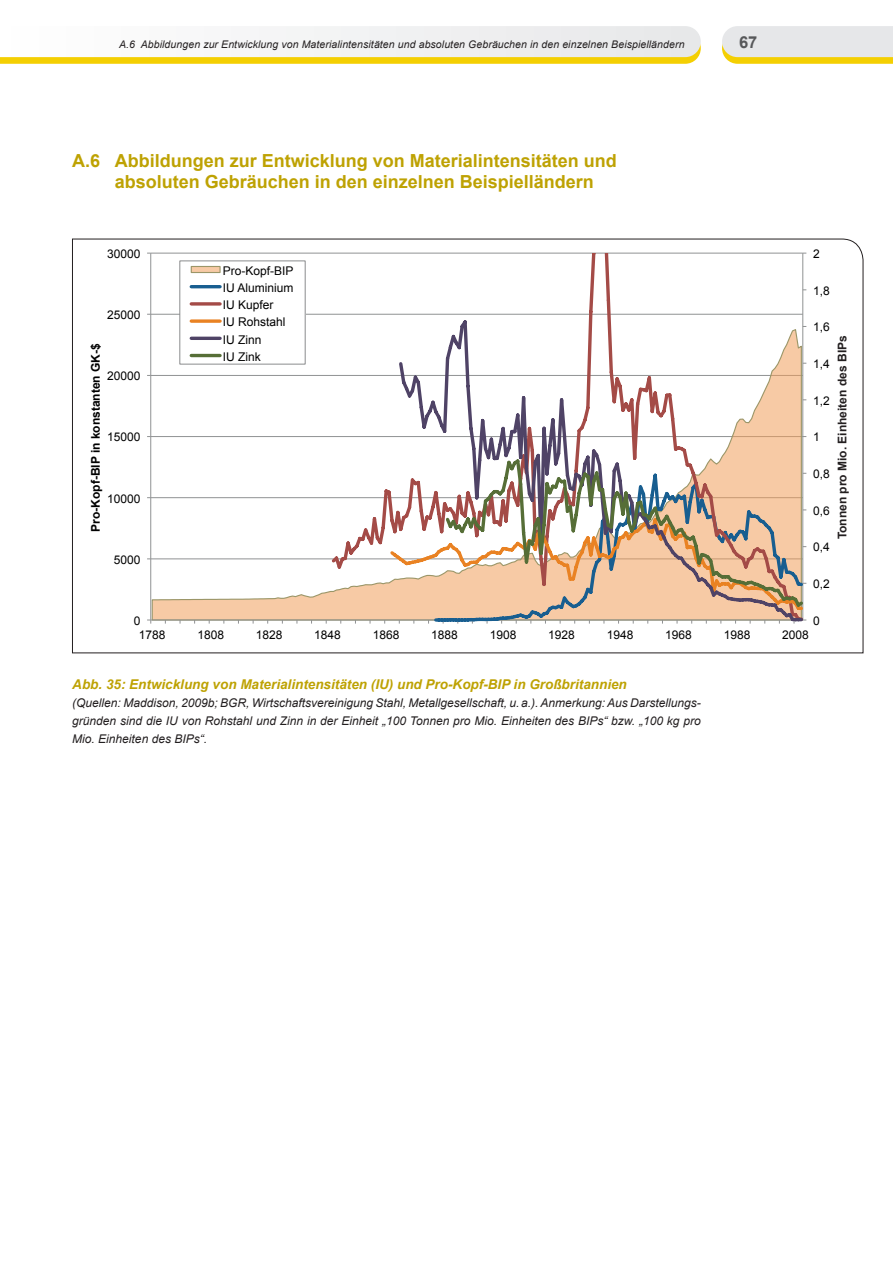
<style>
.page{position:relative;width:893px;height:1263px;background:#fff}
.page>*{position:absolute;margin:0;border:0;box-sizing:border-box;transform-origin:0 0}
.t1{font:700 18px/21.6px "Arial";color:#bea203}
.t2{font:700 16.5px "Arial";color:#57585a}
.t3{font:italic 700 13.5px "Arial";color:#bea203}
.t4{font:italic 12px/18px "Arial";color:#231f20;text-align:justify}
.t5{font:12px/17.2px "Arial";color:#000}
.t6{font:700 12px "Arial";color:#231f20}
.t7{font:700 12px "Arial";color:#000}
.t8{font:italic 10.5px "Arial";letter-spacing:.01em;color:#231f20}
</style>
<div class="page">
<svg style="left:0;top:26px;width:701px;height:38px"></svg>
<svg style="left:722px;top:26px;width:171px;height:38px"></svg>
<hr style="left:0;top:26px;width:1px;height:31px;background:#fff">
<svg style="left:72px;top:239px;width:791px;height:414px"></svg>
<p class="t8" style="left:119px;top:38px;width:567px">A.6 Abbildungen zur Entwicklung von Materialintensitäten und absoluten Gebräuchen in den einzelnen Beispielländern</p>
<h1 class="t1" style="left:115px;top:150px;width:504px;text-indent:-43px">A.6 Abbildungen zur Entwicklung von Materialintensitäten und absoluten Gebräuchen in den einzelnen Beispielländern</h1>
<p class="t5" style="left:107px;top:245px;width:35px">30000</p>
<h2 class="t2" style="left:739px;top:31px;width:20px">67</h2>
<p class="t5" style="left:813px;top:245px;width:8px">2</p>
<p class="t5" style="left:223px;top:262px;width:72px">Pro-Kopf-BIP<br>IU Aluminium<br>IU Kupfer<br>IU Rohstahl<br>IU Zinn<br>IU Zink</p>
<p class="t5" style="left:813px;top:282px;width:18px">1,8</p>
<p class="t5" style="left:107px;top:306px;width:35px">25000</p>
<p class="t5" style="left:813px;top:319px;width:18px">1,6</p>
<p class="t7" style="left:88px;top:532px;width:190px;rotate:-90deg">Pro-Kopf-BIP in konstanten GK-$</p>
<p class="t6" style="left:834px;top:539px;width:205px;rotate:-90deg">Tonnen pro Mio. Einheiten des BIPs</p>
<p class="t5" style="left:813px;top:355px;width:18px">1,4</p>
<p class="t5" style="left:107px;top:367px;width:35px">20000</p>
<p class="t5" style="left:813px;top:392px;width:18px">1,2</p>
<p class="t5" style="left:107px;top:429px;width:35px">15000</p>
<p class="t5" style="left:813px;top:429px;width:8px">1</p>
<p class="t5" style="left:813px;top:465px;width:18px">0,8</p>
<p class="t5" style="left:107px;top:490px;width:35px">10000</p>
<p class="t5" style="left:813px;top:502px;width:18px">0,6</p>
<p class="t5" style="left:114px;top:551px;width:28px">5000</p>
<p class="t5" style="left:134px;top:612px;width:8px">0</p>
<p class="t5" style="left:813px;top:539px;width:18px">0,4</p>
<p class="t5" style="left:813px;top:575px;width:18px">0,2</p>
<p class="t5" style="left:813px;top:612px;width:8px">0</p>
<p class="t5" style="left:139px;top:626px;width:28px">1788</p>
<p class="t5" style="left:197px;top:626px;width:28px">1808</p>
<p class="t5" style="left:256px;top:626px;width:28px">1828</p>
<p class="t5" style="left:314px;top:626px;width:28px">1848</p>
<p class="t5" style="left:373px;top:626px;width:28px">1868</p>
<p class="t5" style="left:431px;top:626px;width:28px">1888</p>
<p class="t5" style="left:490px;top:626px;width:28px">1908</p>
<p class="t5" style="left:548px;top:626px;width:28px">1928</p>
<p class="t5" style="left:607px;top:626px;width:28px">1948</p>
<p class="t5" style="left:665px;top:626px;width:28px">1968</p>
<p class="t5" style="left:724px;top:626px;width:28px">1988</p>
<p class="t5" style="left:782px;top:626px;width:28px">2008</p>
<p class="t3" style="left:72px;top:675px;width:556px">Abb. 35: Entwicklung von Materialintensitäten (IU) und Pro-Kopf-BIP in Großbritannien</p>
<p class="t4" style="left:72px;top:694px;width:630px">(Quellen: Maddison, 2009b; BGR, Wirtschaftsvereinigung Stahl, Metallgesellschaft, u.a.). Anmerkung: Aus Darstellungs&shy;gründen sind die IU von Rohstahl und Zinn in der Einheit „100 Tonnen pro Mio. Einheiten des BIPs“ bzw. „100 kg pro Mio. Einheiten des BIPs“.</p>
</div>
